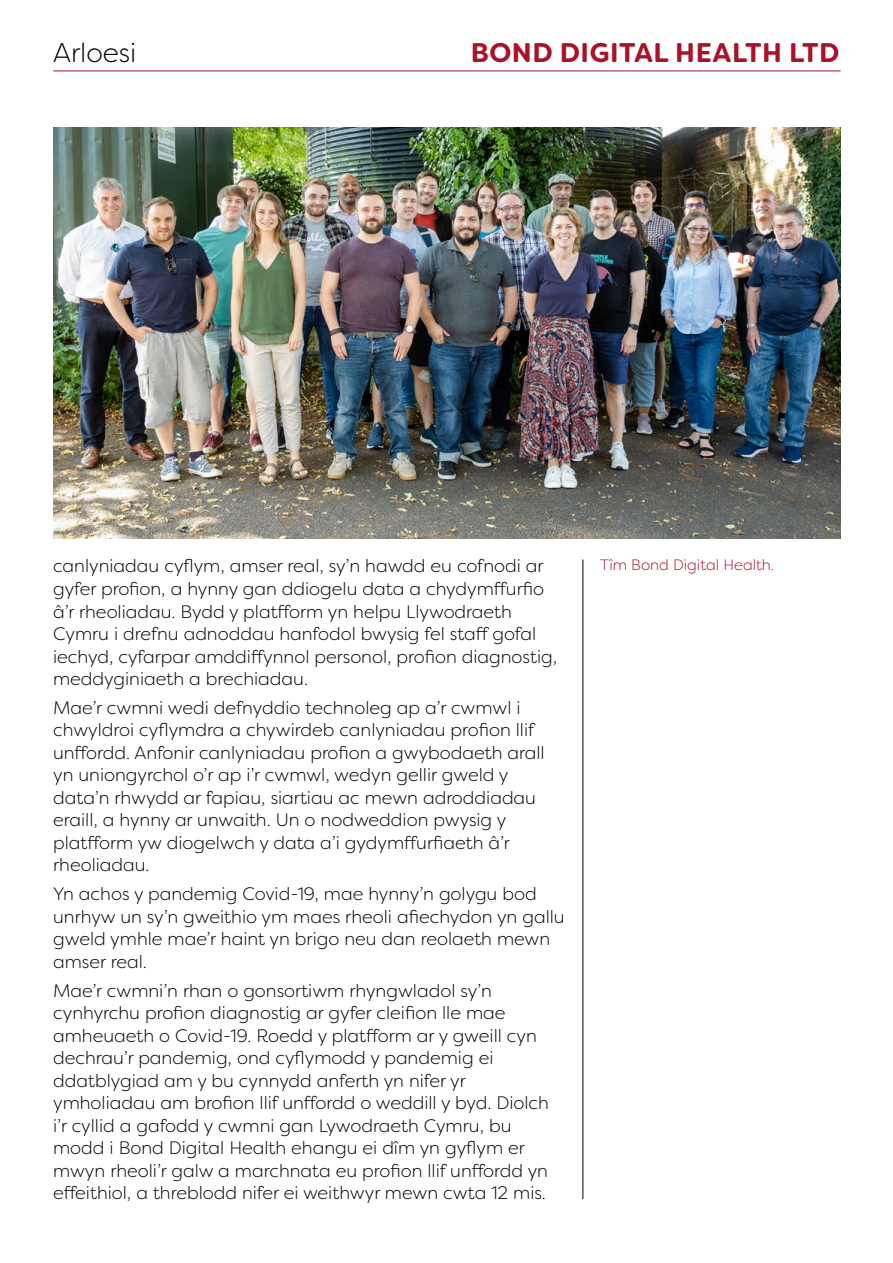
<style>
.page{position:relative;width:893px;height:1263px;background:#fff}
.page>*{position:absolute;margin:0;border:0;box-sizing:border-box;transform-origin:0 0}
.t1{font:700 27px "Filson Soft";letter-spacing:.02em;color:#a9132a}
.t2{font:300 27px "Filson Soft";color:#000}
.Name{font:300 18px/22.5px "Filson Soft";color:#000}
.t3{font:300 15px "Filson Soft";color:#a9132a}
</style>
<div class="page">
<hr style="left:53px;top:71px;width:788px;height:1px;background:#a9132a">
<hr style="left:582px;top:559px;width:1px;height:640px;background:#000">
<img style="left:53px;top:128px;width:788px;height:410px">
<h1 class="t2" style="left:53px;top:36px;width:85px">Arloesi</h1>
<h1 class="t1" style="left:471px;top:35px;width:370px">BOND DIGITAL HEALTH LTD</h1>
<p class="Name" style="left:53px;top:555px;width:492px">canlyniadau cyflym, amser real, sy’n hawdd eu cofnodi ar</p>
<p class="t3" style="left:600px;top:556px;width:175px">Tîm Bond Digital Health.</p>
<p class="Name" style="left:53px;top:577px;width:505px">gyfer profion, a hynny gan ddiogelu data a chydymffurfio â’r rheoliadau. Bydd y platfform yn helpu Llywodraeth Cymru i drefnu adnoddau hanfodol bwysig fel staff gofal iechyd, cyfarpar amddiffynnol personol, profion diagnostig, meddyginiaeth a brechiadau.</p>
<p class="Name" style="left:53px;top:696px;width:493px">Mae’r cwmni wedi defnyddio technoleg ap a’r cwmwl i chwyldroi cyflymdra a chywirdeb canlyniadau profion llif unffordd. Anfonir canlyniadau profion a gwybodaeth arall yn uniongyrchol o’r ap i’r cwmwl, wedyn gellir gweld y data’n rhwydd ar fapiau, siartiau ac mewn adroddiadau eraill, a hynny ar unwaith. Un o nodweddion pwysig y platfform yw diogelwch y data a’i gydymffurfiaeth â’r rheoliadau.</p>
<p class="Name" style="left:53px;top:882px;width:513px">Yn achos y pandemig Covid-19, mae hynny’n golygu bod unrhyw un sy’n gweithio ym maes rheoli afiechydon yn gallu gweld ymhle mae’r haint yn brigo neu dan reolaeth mewn amser real.</p>
<p class="Name" style="left:53px;top:979px;width:497px">Mae’r cwmni’n rhan o gonsortiwm rhyngwladol sy’n cynhyrchu profion diagnostig ar gyfer cleifion lle mae amheuaeth o Covid-19. Roedd y platfform ar y gweill cyn dechrau’r pandemig, ond cyflymodd y pandemig ei ddatblygiad am y bu cynnydd anferth yn nifer yr ymholiadau am brofion llif unffordd o weddill y byd. Diolch i’r cyllid a gafodd y cwmni gan Lywodraeth Cymru, bu modd i Bond Digital Health ehangu ei dîm yn gyflym er mwyn rheoli’r galw a marchnata eu profion llif unffordd yn effeithiol, a threblodd nifer ei weithwyr mewn cwta 12 mis.</p>
</div>
